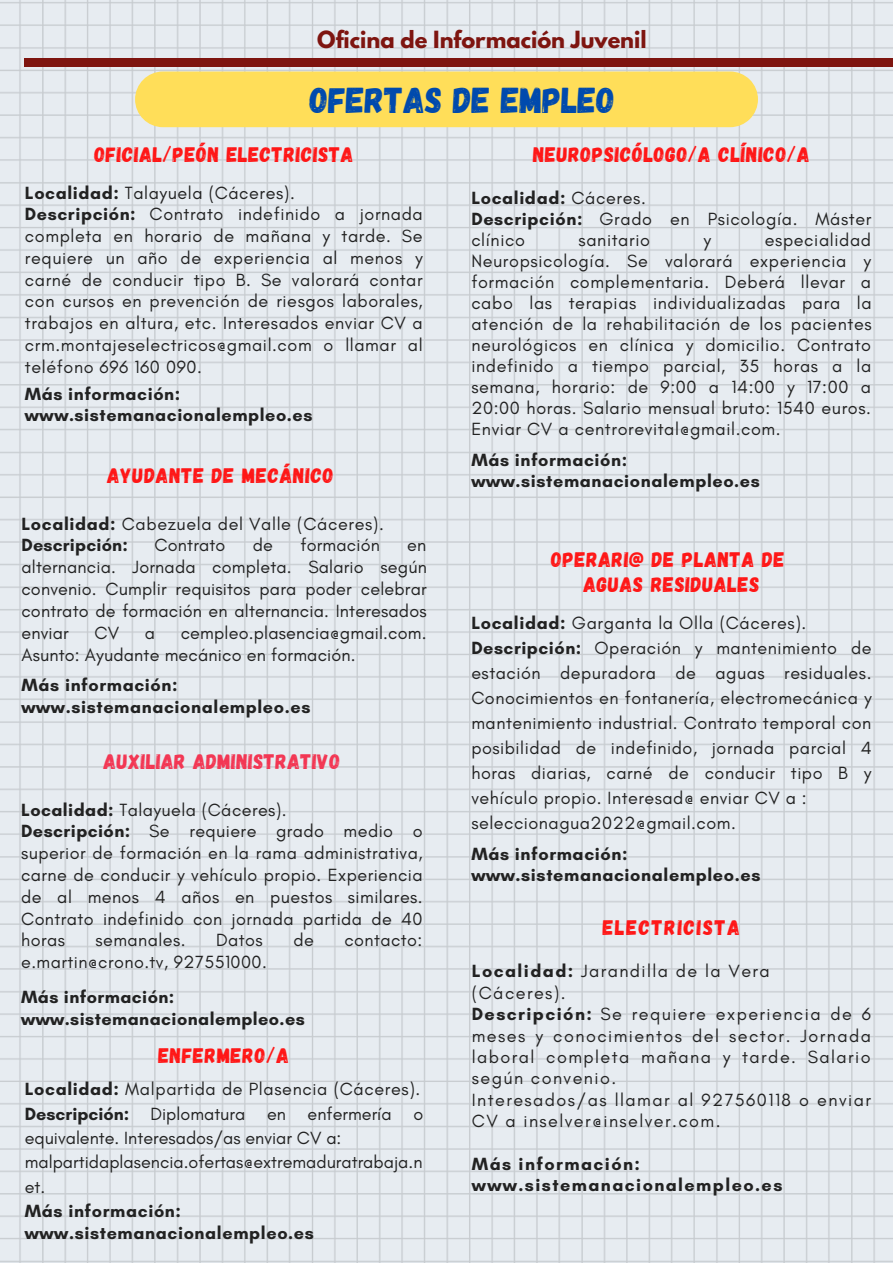
<style>
.page{position:relative;width:893px;height:1264px;background:#fff}
.page>*{position:absolute;margin:0;border:0;box-sizing:border-box;transform-origin:0 0}
.t1{font:36px "Gagalin";color:#004aad}
.t2{font:21px/25px "Gagalin";letter-spacing:.035em;color:#ff1616;text-align:center}
.t3{font:700 21px "League Spartan";color:#7e1510}
.t4{font:21px "Gagalin";letter-spacing:.025em;color:#f33653}
.t5{font:21px "Gagalin";letter-spacing:.08em;color:#ff1616}
.t6{font:18px/21.8px "Glacial Indifference";letter-spacing:.03em;color:#222}
.t7{font:700 18px/21.8px "Glacial Indifference";letter-spacing:.035em;color:#222}
.t8{font:18px/21.3px "Glacial Indifference";letter-spacing:.08em;color:#222}
.t9{font:18px/24.3px "Glacial Indifference";color:#222}
.t10{font:18px/21.9px "Glacial Indifference";letter-spacing:.01em;color:#222}
.t11{font:700 18px/21.3px "Glacial Indifference";letter-spacing:.08em;color:#222}
.s1{font-weight:700}
</style>
<div class="page">
<img style="left:0;top:0;width:892px;height:1262px">
<div style="left:25px;top:58px;width:867px;height:9px;background:#7e1510"></div>
<div style="left:135px;top:71px;width:623px;height:56px;background:#ffde59"></div>
<p class="t3" style="left:317px;top:29px;width:331px">Oficina de Información Juvenil</p>
<h1 class="t1" style="left:310px;top:77px;width:306px">OFERTAS DE EMPLEO</h1>
<p class="t2" style="left:94px;top:141px;width:260px">OFICIAL/PEÓN ELECTRICISTA</p>
<p class="t6" style="left:25px;top:181px;width:399px"><span class="s1">Localidad:</span> Talayuela (Cáceres).<br><span class="s1">Descripción:</span> Contrato indefinido a jornada completa en horario de mañana y tarde. Se requiere un año de experiencia al menos y carné de conducir tipo B. Se valorará contar con cursos en prevención de riesgos laborales, trabajos en altura, etc. Interesados enviar CV a crm.montajeselectricos@gmail.com o llamar al teléfono 696 160 090.</p>
<p class="t7" style="left:25px;top:382px;width:289px">Más información: www.sistemanacionalempleo.es</p>
<p class="t2" style="left:107px;top:462px;width:228px">AYUDANTE DE MECÁNICO</p>
<p class="t6" style="left:21px;top:512px;width:364px"><span class="s1">Localidad:</span> Cabezuela del Valle (Cáceres).<br><span class="s1">Descripción:</span></p>
<p class="t10" style="left:154px;top:534px;width:72px">Contrato</p>
<p class="t6" style="left:253px;top:534px;width:22px">de</p>
<p class="t10" style="left:300px;top:534px;width:81px">formación</p>
<p class="t6" style="left:21px;top:534px;width:407px;text-align:justify;text-indent:386px">en alternancia. Jornada completa. Salario según convenio. Cumplir requisitos para poder celebrar contrato de formación en alternancia. Interesados enviar</p>
<p class="t10" style="left:21px;top:621px;width:406px;text-indent:159px">cempleo.plasencia@gmail.com.<br>Asunto: Ayudante mecánico en formación.</p>
<p class="t7" style="left:21px;top:674px;width:290px">Más información: www.sistemanacionalempleo.es</p>
<p class="t6" style="left:94px;top:621px;width:26px">CV</p>
<p class="t6" style="left:145px;top:621px;width:12px">a</p>
<p class="t4" style="left:104px;top:747px;width:238px">AUXILIAR ADMINISTRATIVO</p>
<p class="t6" style="left:21px;top:798px;width:403px"><span class="s1">Localidad:</span> Talayuela (Cáceres).<br><span class="s1">Descripción:</span> Se requiere grado medio o superior de formación en la rama administrativa, carne de conducir y vehículo propio. Experiencia de al menos 4 años en puestos similares.<br>Contrato indefinido con jornada partida de 40 horas</p>
<p class="t6" style="left:95px;top:929px;width:92px">semanales.</p>
<p class="t6" style="left:216px;top:929px;width:48px">Datos</p>
<p class="t6" style="left:293px;top:929px;width:22px">de</p>
<p class="t6" style="left:344px;top:929px;width:79px">contacto:</p>
<p class="t6" style="left:21px;top:950px;width:247px">e.martin@crono.tv, 927551000.</p>
<p class="t7" style="left:21px;top:985px;width:285px">Más información: www.sistemanacionalempleo.es</p>
<p class="t2" style="left:158px;top:1042px;width:132px">ENFERMERO/A</p>
<p class="t9" style="left:25px;top:1076px;width:400px"><span class="s1">Localidad:</span> Malpartida de Plasencia (Cáceres).<br><span class="s1">Descripción:</span> Diplomatura en enfermería o equivalente. Interesados/as enviar CV a: malpartidaplasencia.ofertas@extremaduratrabaja.n et.</p>
<p class="t7" style="left:25px;top:1200px;width:291px;line-height:21.1px">Más información: www.sistemanacionalempleo.es</p>
<p class="t2" style="left:533px;top:141px;width:278px">NEUROPSICÓLOGO/A CLÍNICO/A</p>
<p class="t6" style="left:471px;top:187px;width:401px;line-height:21px"><span class="s1">Localidad:</span> Cáceres.<br><span class="s1">Descripción:</span> Grado en Psicología. Máster clínico</p>
<p class="t6" style="left:471px;top:229px;width:402px;line-height:21px;text-align:justify;text-indent:293px">especialidad Neuropsicología. Se valorará experiencia y formación complementaria. Deberá llevar a cabo las terapias individualizadas para la atención de la rehabilitación de los pacientes neurológicos en clínica y domicilio. Contrato indefinido a tiempo parcial, 35 horas a la semana, horario: de 9:00 a 14:00 y 17:00 a 20:00 horas. Salario mensual bruto: 1540 euros.<br>Enviar CV a centrorevital@gmail.com.</p>
<p class="t7" style="left:471px;top:449px;width:290px;line-height:21px">Más información: www.sistemanacionalempleo.es</p>
<p class="t6" style="left:578px;top:228px;width:73px">sanitario</p>
<p class="t6" style="left:703px;top:228px;width:9px">y</p>
<p class="t2" style="left:551px;top:546px;width:235px">OPERARI@ DE PLANTA de<br>AGUAS RESIDUALES</p>
<p class="t6" style="left:471px;top:610px;width:402px;line-height:25px"><span class="s1">Localidad:</span> Garganta la Olla (Cáceres).<br><span class="s1">Descripción:</span> Operación y mantenimiento de estación depuradora de aguas residuales.<br>Conocimientos en fontanería, electromecánica y mantenimiento industrial. Contrato temporal con posibilidad de indefinido, jornada parcial 4 horas diarias, carné de conducir tipo B y vehículo propio. Interesad@ enviar CV a : seleccionagua2022@gmail.com.</p>
<p class="t7" style="left:471px;top:843px;width:290px;line-height:21px">Más información: www.sistemanacionalempleo.es</p>
<p class="t5" style="left:602px;top:913px;width:139px">ELECTRICISTA</p>
<p class="t8" style="left:472px;top:960px;width:401px"><span class="s1">Localidad:</span> Jarandilla de la Vera<br>(Cáceres).<br><span class="s1">Descripción:</span> Se requiere experiencia de 6 meses y conocimientos del sector. Jornada laboral completa mañana y tarde. Salario según convenio.<br>Interesados/as llamar al 927560118 o enviar<br>CV a inselver@inselver.com.</p>
<p class="t11" style="left:472px;top:1152px;width:312px">Más información: www.sistemanacionalempleo.es</p>
</div>
